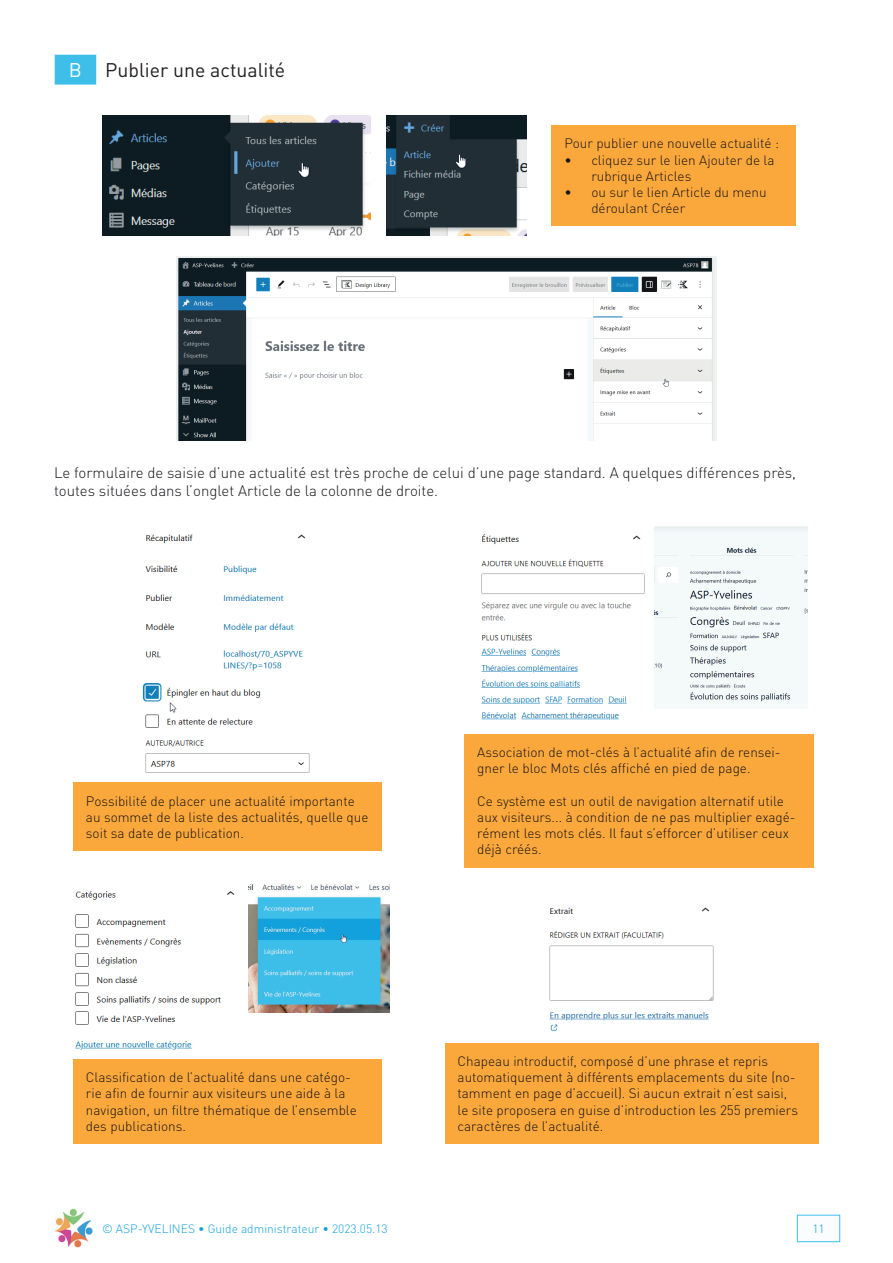
<style>
.page{position:relative;width:893px;height:1263px;background:#fff}
.page>*{position:absolute;margin:0;border:0;box-sizing:border-box;transform-origin:0 0}
.t1{font:19.5px "DIN Pro";color:#231f20}
.t2{font:300 15px/18px "DIN Pro";color:#171419}
.t3{font:300 13.5px/16.2px "DIN Pro";color:#171419}
.t4{font:300 12px "DIN Pro";color:#12a1dc}
.s1{color:#fff}
</style>
<div class="page">
<div style="left:797px;top:1215px;width:43px;height:27px;background:#fafcfd"></div>
<div style="left:797px;top:1215px;width:43px;height:27px;border:1px solid #3dbfea"></div>
<img style="left:54px;top:1209px;width:38px;height:38px">
<div style="left:54px;top:54px;width:43px;height:31px;background:#3dbfea"></div>
<hr style="left:54px;top:54px;width:43px;height:1px;background:#fff">
<hr style="left:54px;top:54px;width:1px;height:31px;background:#fff">
<hr style="left:96px;top:54px;width:1px;height:31px;background:#fff">
<img style="left:102px;top:116px;width:268px;height:119px">
<img style="left:386px;top:116px;width:141px;height:119px">
<div style="left:552px;top:125px;width:244px;height:101px;background:#faa83b"></div>
<img style="left:177px;top:256px;width:539px;height:184px">
<img style="left:142px;top:534px;width:168px;height:239px">
<img style="left:75px;top:886px;width:174px;height:164px">
<img style="left:481px;top:526px;width:174px;height:194px">
<img style="left:549px;top:907px;width:165px;height:124px">
<div style="left:73px;top:782px;width:309px;height:69px;background:#faa83b"></div>
<div style="left:464px;top:734px;width:350px;height:133px;background:#faa83b"></div>
<div style="left:73px;top:1059px;width:309px;height:84px;background:#faa83b"></div>
<img style="left:655px;top:526px;width:152px;height:182px">
<img style="left:249px;top:884px;width:141px;height:129px">
<div style="left:445px;top:1043px;width:373px;height:100px;background:#faa83b"></div>
<h1 class="t1" style="left:69px;top:54px;width:218px"><span class="s1">B</span> Publier une actualité</h1>
<p class="t3" style="left:564px;top:134px;width:216px">Pour publier une nouvelle actualité :</p>
<p class="t3" style="left:591px;top:150px;width:185px;text-indent:-27px">• cliquez sur le lien Ajouter de la rubrique Articles</p>
<p class="t3" style="left:591px;top:183px;width:177px;text-indent:-27px">• ou sur le lien Article du menu déroulant Créer</p>
<p class="t2" style="left:54px;top:462px;width:744px">Le formulaire de saisie d’une actualité est très proche de celui d’une page standard. A quelques différences près, toutes situées dans l’onglet Article de la colonne de droite.</p>
<p class="t3" style="left:86px;top:791px;width:284px">Possibilité de placer une actualité importante au sommet de la liste des actualités, quelle que soit sa date de publication.</p>
<p class="t3" style="left:86px;top:1068px;width:272px">Classification de l’actualité dans une catégo&shy;rie afin de fournir aux visiteurs une aide à la navigation, un filtre thématique de l’ensemble des publications.</p>
<p class="t3" style="left:477px;top:743px;width:305px">Association de mot-clés à l’actualité afin de rensei&shy;gner le bloc Mots clés affiché en pied de page.</p>
<p class="t3" style="left:477px;top:792px;width:320px">Ce système est un outil de navigation alternatif utile aux visiteurs... à condition de ne pas multiplier exagé&shy;rément les mots clés. Il faut s’efforcer d’utiliser ceux déjà créés.</p>
<p class="t3" style="left:458px;top:1052px;width:342px">Chapeau introductif, composé d’une phrase et repris automatiquement à différents emplacements du site (no&shy;tamment en page d’accueil). Si aucun extrait n’est saisi, le site proposera en guise d’introduction les 255 premiers caractères de l’actualité.</p>
<p class="t4" style="left:102px;top:1219px;width:287px">© ASP-YVELINES • Guide administrateur • 2023.05.13</p>
<p class="t4" style="left:812px;top:1219px;width:14px">11</p>
</div>
